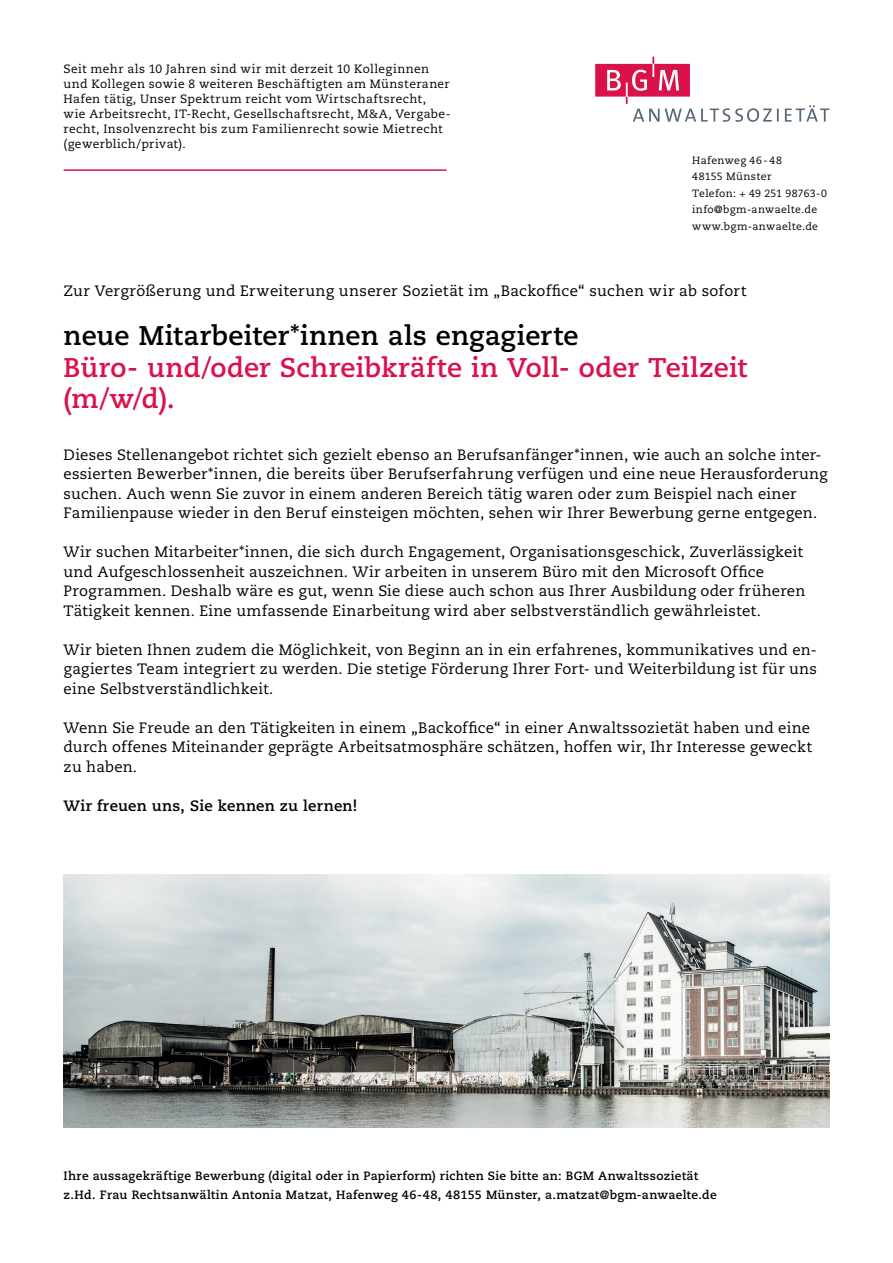
<style>
.page{position:relative;width:893px;height:1263px;background:#fff}
.page>*{position:absolute;margin:0;border:0;box-sizing:border-box;transform-origin:0 0}
.t1{font:700 27px/31.5px "Caecilia LT Std";letter-spacing:.01em;color:#da124c}
.t2{font:700 27px "Caecilia LT Std";letter-spacing:.005em;color:#000002}
.t3{font:15px/19.5px "Caecilia LT Std";letter-spacing:.015em;color:#000002}
.t4{font:700 15px "Caecilia LT Std";letter-spacing:.015em;color:#000002}
.t5{font:12px/15px "Caecilia LT Std";letter-spacing:.035em;color:#000002}
.t6{font:700 12px/19.5px "Caecilia LT Std";letter-spacing:.025em;color:#000002}
.t7{font:10.5px/16.5px "Caecilia LT Std";letter-spacing:.03em;color:#000002}
</style>
<div class="page">
<svg style="left:595px;top:57px;width:234px;height:65px"></svg>
<img style="left:64px;top:875px;width:765px;height:253px">
<hr style="left:64px;top:169px;width:382px;height:2px;background:#da124c">
<p class="t5" style="left:64px;top:62px;width:388px">Seit mehr als 10 Jahren sind wir mit derzeit 10 Kolleginnen und Kollegen sowie 8 weiteren Beschäftigten am Münsteraner Hafen tätig, Unser Spektrum reicht vom Wirtschaftsrecht, wie Arbeitsrecht, IT-Recht, Gesellschaftsrecht, M&amp;A, Vergabe&shy;recht, Insolvenzrecht bis zum Familienrecht sowie Mietrecht (gewerblich/privat).</p>
<p class="t7" style="left:692px;top:152px;width:136px">Hafenweg 46 - 48<br>48155 Münster<br>Telefon: + 49 251 98763-0 info@bgm-anwaelte.de www.bgm-anwaelte.de</p>
<p class="t3" style="left:64px;top:282px;width:684px">Zur Vergrößerung und Erweiterung unserer Sozietät im „Backoffice“ suchen wir ab sofort</p>
<h1 class="t2" style="left:64px;top:320px;width:516px">neue Mitarbeiter*innen als engagierte</h1>
<h1 class="t1" style="left:64px;top:352px;width:685px">Büro- und/oder Schreibkräfte in Voll- oder Teilzeit (m/w/d).</h1>
<p class="t3" style="left:64px;top:445px;width:765px">Dieses Stellenangebot richtet sich gezielt ebenso an Berufsanfänger*innen, wie auch an solche inter&shy;essierten Bewerber*innen, die bereits über Berufserfahrung verfügen und eine neue Herausforderung suchen. Auch wenn Sie zuvor in einem anderen Bereich tätig waren oder zum Beispiel nach einer Familienpause wieder in den Beruf einsteigen möchten, sehen wir Ihrer Bewerbung gerne entgegen.</p>
<p class="t3" style="left:64px;top:543px;width:743px">Wir suchen Mitarbeiter*innen, die sich durch Engagement, Organisationsgeschick, Zuverlässigkeit und Aufgeschlossenheit auszeichnen. Wir arbeiten in unserem Büro mit den Microsoft Office Programmen. Deshalb wäre es gut, wenn Sie diese auch schon aus Ihrer Ausbildung oder früheren Tätigkeit kennen. Eine umfassende Einarbeitung wird aber selbstverständlich gewährleistet.</p>
<p class="t3" style="left:64px;top:640px;width:755px;text-align:justify">Wir bieten Ihnen zudem die Möglichkeit, von Beginn an in ein erfahrenes, kommunikatives und en&shy;gagiertes Team integriert zu werden. Die stetige Förderung Ihrer Fort- und Weiterbildung ist für uns eine Selbstverständlichkeit.</p>
<p class="t3" style="left:64px;top:718px;width:750px">Wenn Sie Freude an den Tätigkeiten in einem „Backoffice“ in einer Anwaltssozietät haben und eine durch offenes Miteinander geprägte Arbeitsatmosphäre schätzen, hoffen wir, Ihr Interesse geweckt zu haben.</p>
<p class="t4" style="left:64px;top:797px;width:295px">Wir freuen uns, Sie kennen zu lernen!</p>
<p class="t6" style="left:64px;top:1166px;width:654px">Ihre aussagekräftige Bewerbung (digital oder in Papierform) richten Sie bitte an: BGM Anwaltssozietät z.Hd. Frau Rechtsanwältin Antonia Matzat, Hafenweg 46-48, 48155 Münster, a.matzat@bgm-anwaelte.de</p>
</div>
